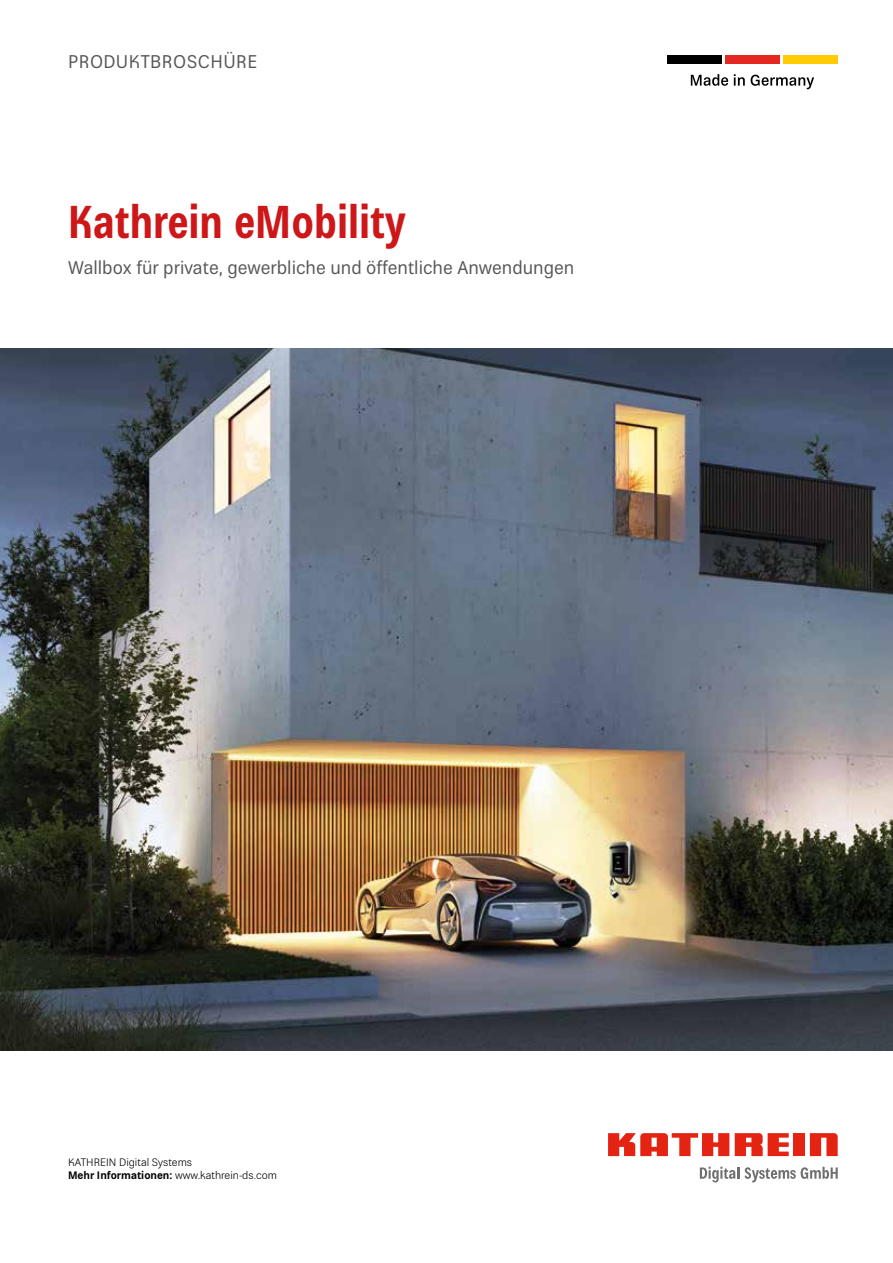
<style>
.page{position:relative;width:893px;height:1263px;background:#fff}
.page>*{position:absolute;margin:0;border:0;box-sizing:border-box;transform-origin:0 0}
.t1{font:700 condensed 45px "Kathrein 77";color:#cd1719}
.t2{font:18px "Kathrein 55";color:#575756}
.t3{font:18px "Kathrein 55";letter-spacing:.02em;color:#575756}
.t4{font:10.5px/12.6px "Kathrein Office";color:#000}
.s1{font-weight:700}
</style>
<div class="page">
<img style="left:0;top:348px;width:893px;height:702px">
<div style="left:667px;top:55px;width:54px;height:9px;background:#000"></div>
<div style="left:725px;top:55px;width:54px;height:9px;background:#e52721"></div>
<div style="left:783px;top:55px;width:55px;height:9px;background:#ffcb04"></div>
<svg style="left:691px;top:74px;width:37px;height:12px"></svg>
<svg style="left:734px;top:74px;width:11px;height:12px"></svg>
<svg style="left:751px;top:75px;width:63px;height:14px"></svg>
<div style="left:793px;top:1133px;width:12px;height:23px;background:#e52313"></div>
<svg style="left:735px;top:1133px;width:54px;height:23px"></svg>
<svg style="left:810px;top:1133px;width:28px;height:23px"></svg>
<svg style="left:608px;top:1133px;width:121px;height:23px"></svg>
<svg style="left:700px;top:1167px;width:39px;height:15px"></svg>
<svg style="left:745px;top:1167px;width:93px;height:15px"></svg>
<h2 class="t3" style="left:68px;top:52px;width:191px">PRODUKTBROSCHÜRE</h2>
<h1 class="t1" style="left:68px;top:204px;width:339px">Kathrein eMobility</h1>
<h2 class="t2" style="left:68px;top:258px;width:508px">Wallbox für private, gewerbliche und öffentliche Anwendungen</h2>
<p class="t4" style="left:68px;top:1157px;width:211px">KATHREIN Digital Systems<br><span class="s1">Mehr Informationen:</span> www.kathrein-ds.com</p>
</div>
